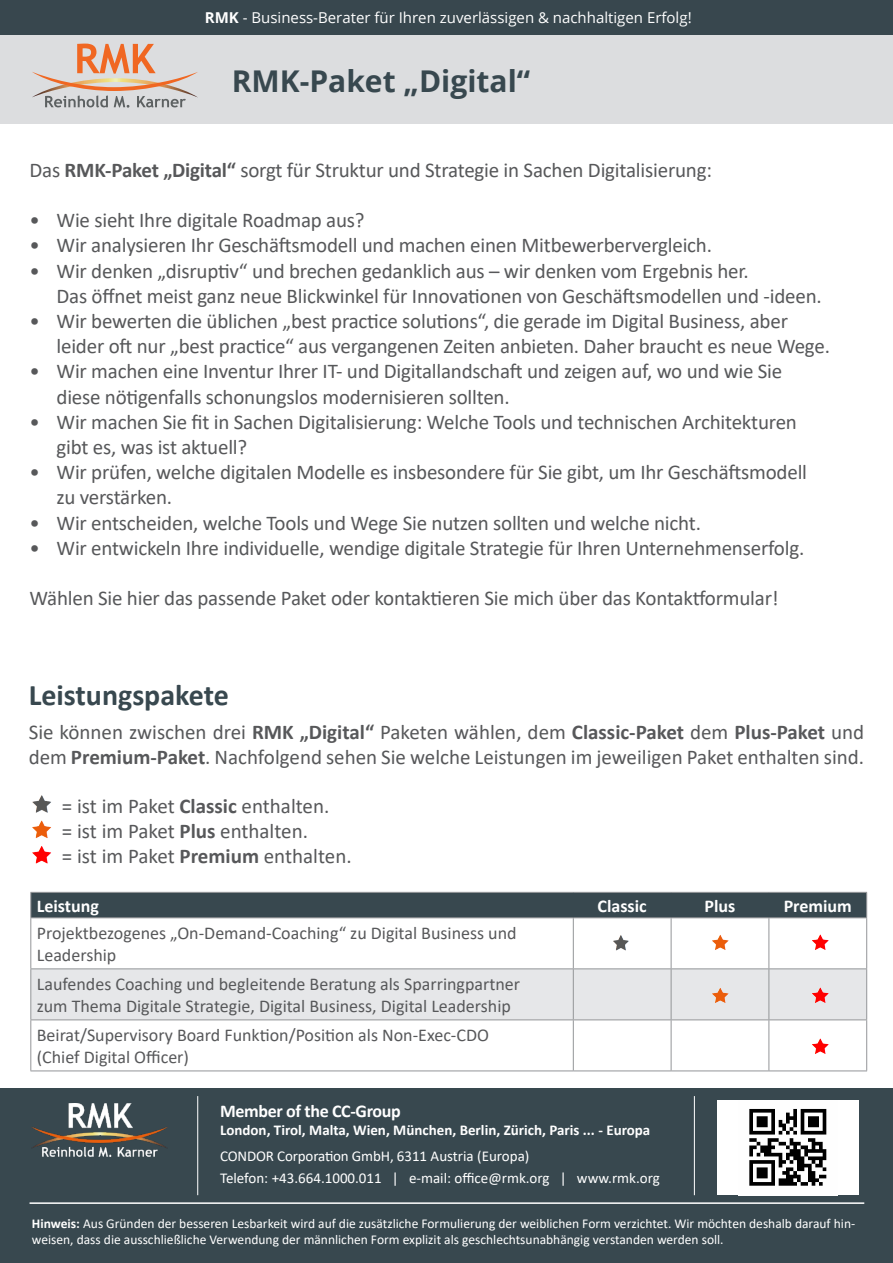
<style>
.page{position:relative;width:893px;height:1263px;background:#fff}
.page>*{position:absolute;margin:0;border:0;box-sizing:border-box;transform-origin:0 0}
.t1{font:700 30px "Open Sans";color:#38484f}
.t2{font:700 30px "Calibri";color:#38484f}
.t3{font:21px/25.2px "Calibri";letter-spacing:-.01em;color:#57585a}
.t4{font:18px/21.6px "Calibri";color:#57585a}
.t5{font:700 18px "Calibri";color:#fff}
.t6{font:700 18px "Calibri";letter-spacing:-.02em;color:#fff}
.t7{font:15px "Calibri";color:#fff}
.t8{font:15px "Open Sans";color:#fff}
.t9{font:700 15px "Calibri";color:#fff}
.t10{font:13.5px/16.2px "Calibri";color:#fff}
.s1{font-weight:700}
</style>
<div class="page">
<div style="left:0;top:35px;width:893px;height:88px;background:#dcdddf"></div>
<div style="left:0;top:0;width:893px;height:34px;background:#38474e"></div>
<svg style="left:32px;top:44px;width:166px;height:64px"></svg>
<div style="left:31px;top:969px;width:835px;height:50px;background:#e6e7e9"></div>
<hr style="left:768px;top:969px;width:1px;height:50px;background:#939598">
<hr style="left:768px;top:1020px;width:1px;height:50px;background:#939598">
<hr style="left:573px;top:918px;width:1px;height:50px;background:#939598">
<hr style="left:671px;top:918px;width:1px;height:50px;background:#939598">
<hr style="left:573px;top:969px;width:1px;height:50px;background:#939598">
<hr style="left:671px;top:969px;width:1px;height:50px;background:#939598">
<hr style="left:573px;top:1020px;width:1px;height:50px;background:#939598">
<hr style="left:671px;top:1020px;width:1px;height:50px;background:#939598">
<div style="left:30px;top:892px;width:837px;height:26px;background:#38484f"></div>
<hr style="left:866px;top:918px;width:1px;height:50px;background:#939598">
<hr style="left:30px;top:917px;width:543px;height:1px;background:#939598">
<hr style="left:30px;top:918px;width:1px;height:50px;background:#939598">
<hr style="left:573px;top:917px;width:98px;height:1px;background:#939598">
<hr style="left:671px;top:917px;width:98px;height:1px;background:#939598">
<hr style="left:768px;top:918px;width:1px;height:50px;background:#939598">
<hr style="left:30px;top:968px;width:543px;height:1px;background:#939598">
<hr style="left:30px;top:969px;width:1px;height:50px;background:#939598">
<hr style="left:573px;top:968px;width:98px;height:1px;background:#939598">
<hr style="left:671px;top:968px;width:98px;height:1px;background:#939598">
<hr style="left:769px;top:968px;width:98px;height:1px;background:#939598">
<hr style="left:866px;top:969px;width:1px;height:50px;background:#939598">
<hr style="left:30px;top:1019px;width:543px;height:1px;background:#939598">
<hr style="left:30px;top:1020px;width:1px;height:50px;background:#939598">
<hr style="left:573px;top:1019px;width:98px;height:1px;background:#939598">
<hr style="left:671px;top:1019px;width:98px;height:1px;background:#939598">
<hr style="left:769px;top:1019px;width:98px;height:1px;background:#939598">
<hr style="left:866px;top:1020px;width:1px;height:50px;background:#939598">
<hr style="left:30px;top:1070px;width:543px;height:1px;background:#939598">
<hr style="left:573px;top:1070px;width:98px;height:1px;background:#939598">
<hr style="left:671px;top:1070px;width:98px;height:1px;background:#939598">
<hr style="left:769px;top:1070px;width:98px;height:1px;background:#939598">
<img style="left:32px;top:795px;width:19px;height:69px">
<img style="left:613px;top:935px;width:16px;height:16px">
<img style="left:712px;top:935px;width:17px;height:15px">
<img style="left:711px;top:985px;width:21px;height:23px">
<img style="left:812px;top:934px;width:17px;height:16px">
<img style="left:810px;top:985px;width:21px;height:20px">
<img style="left:812px;top:1038px;width:17px;height:16px">
<div style="left:0;top:1089px;width:893px;height:174px;background:#38484f"></div>
<img style="left:32px;top:1103px;width:135px;height:53px">
<hr style="left:30px;top:1202px;width:834px;height:2px;background:#fff">
<hr style="left:197px;top:1096px;width:1px;height:99px;background:#fff">
<hr style="left:694px;top:1096px;width:1px;height:99px;background:#fff">
<div style="left:718px;top:1100px;width:141px;height:95px;background:#fff"></div>
<img style="left:749px;top:1108px;width:78px;height:78px">
<p class="t8" style="left:205px;top:7px;width:488px"><span class="s1">RMK</span> - Business-Berater für Ihren zuverlässigen &amp; nachhaltigen Erfolg!</p>
<p class="t1" style="left:232px;top:59px;width:300px">RMK-Paket „Digital“</p>
<p class="t3" style="left:30px;top:157px;width:684px">Das <span class="s1">RMK-Paket „Digital“</span> sorgt für Struktur und Strategie in Sachen Digitalisierung:</p>
<p class="t3" style="left:30px;top:207px;width:337px">• Wie sieht Ihre digitale Roadmap aus?</p>
<p class="t3" style="left:30px;top:232px;width:684px">• Wir analysieren Ihr Geschäftsmodell und machen einen Mitbewerbervergleich.</p>
<p class="t3" style="left:57px;top:257px;width:767px;text-indent:-27px">• Wir denken „disruptiv“ und brechen gedanklich aus – wir denken vom Ergebnis her.<br>Das öffnet meist ganz neue Blickwinkel für Innovationen von Geschäftsmodellen und -ideen.</p>
<p class="t3" style="left:57px;top:308px;width:775px;text-indent:-27px">• Wir bewerten die üblichen „best practice solutions“, die gerade im Digital Business, aber leider oft nur „best practice“ aus vergangenen Zeiten anbieten. Daher braucht es neue Wege.</p>
<p class="t3" style="left:57px;top:358px;width:727px;text-indent:-27px">• Wir machen eine Inventur Ihrer IT- und Digitallandschaft und zeigen auf, wo und wie Sie diese nötigenfalls schonungslos modernisieren sollten.</p>
<p class="t3" style="left:57px;top:409px;width:742px;text-indent:-27px">• Wir machen Sie fit in Sachen Digitalisierung: Welche Tools und technischen Architekturen gibt es, was ist aktuell?</p>
<p class="t3" style="left:57px;top:459px;width:752px;text-indent:-27px">• Wir prüfen, welche digitalen Modelle es insbesondere für Sie gibt, um Ihr Geschäftsmodell zu verstärken.</p>
<p class="t3" style="left:30px;top:509px;width:673px">• Wir entscheiden, welche Tools und Wege Sie nutzen sollten und welche nicht.</p>
<p class="t3" style="left:30px;top:535px;width:776px">• Wir entwickeln Ihre individuelle, wendige digitale Strategie für Ihren Unternehmenserfolg.</p>
<p class="t3" style="left:30px;top:585px;width:751px">Wählen Sie hier das passende Paket oder kontaktieren Sie mich über das Kontaktformular!</p>
<p class="t2" style="left:29px;top:674px;width:202px">Leistungspakete</p>
<p class="t3" style="left:29px;top:719px;width:837px">Sie können zwischen drei <span class="s1">RMK „Digital“</span> Paketen wählen, dem <span class="s1">Classic-Paket</span> dem <span class="s1">Plus-Paket</span> und dem <span class="s1">Premium-Paket</span>. Nachfolgend sehen Sie welche Leistungen im jeweiligen Paket enthalten sind.</p>
<p class="t3" style="left:62px;top:793px;width:269px">= ist im Paket <span class="s1">Classic</span> enthalten.</p>
<p class="t3" style="left:62px;top:818px;width:248px">= ist im Paket <span class="s1">Plus</span> enthalten.</p>
<p class="t3" style="left:62px;top:843px;width:291px">= ist im Paket <span class="s1">Premium</span> enthalten.</p>
<p class="t5" style="left:37px;top:893px;width:64px">Leistung</p>
<p class="t5" style="left:598px;top:893px;width:51px">Classic</p>
<p class="t5" style="left:705px;top:893px;width:32px">Plus</p>
<p class="t5" style="left:784px;top:893px;width:70px">Premium</p>
<p class="t4" style="left:37px;top:922px;width:481px">Projektbezogenes „On-Demand-Coaching“ zu Digital Business und<br>Leadership</p>
<p class="t4" style="left:37px;top:973px;width:485px">Laufendes Coaching und begleitende Beratung als Sparringpartner zum Thema Digitale Strategie, Digital Business, Digital Leadership</p>
<p class="t4" style="left:37px;top:1024px;width:454px">Beirat/Supervisory Board Funktion/Position als Non-Exec-CDO (Chief Digital Officer)</p>
<p class="t6" style="left:220px;top:1098px;width:182px">Member of the CC-Group</p>
<p class="t9" style="left:220px;top:1119px;width:432px">London, Tirol, Malta, Wien, München, Berlin, Zürich, Paris ... - Europa</p>
<p class="t7" style="left:220px;top:1145px;width:311px">CONDOR Corporation GmbH, 6311 Austria (Europa)</p>
<p class="t7" style="left:220px;top:1167px;width:441px">Telefon: +43.664.1000.011 | e-mail: office@rmk.org | www.rmk.org</p>
<p class="t10" style="left:32px;top:1215px;width:825px"><span class="s1">Hinweis:</span> Aus Gründen der besseren Lesbarkeit wird auf die zusätzliche Formulierung der weiblichen Form verzichtet. Wir möchten deshalb darauf hin&shy;weisen, dass die ausschließliche Verwendung der männlichen Form explizit als geschlechtsunabhängig verstanden werden soll.</p>
</div>
